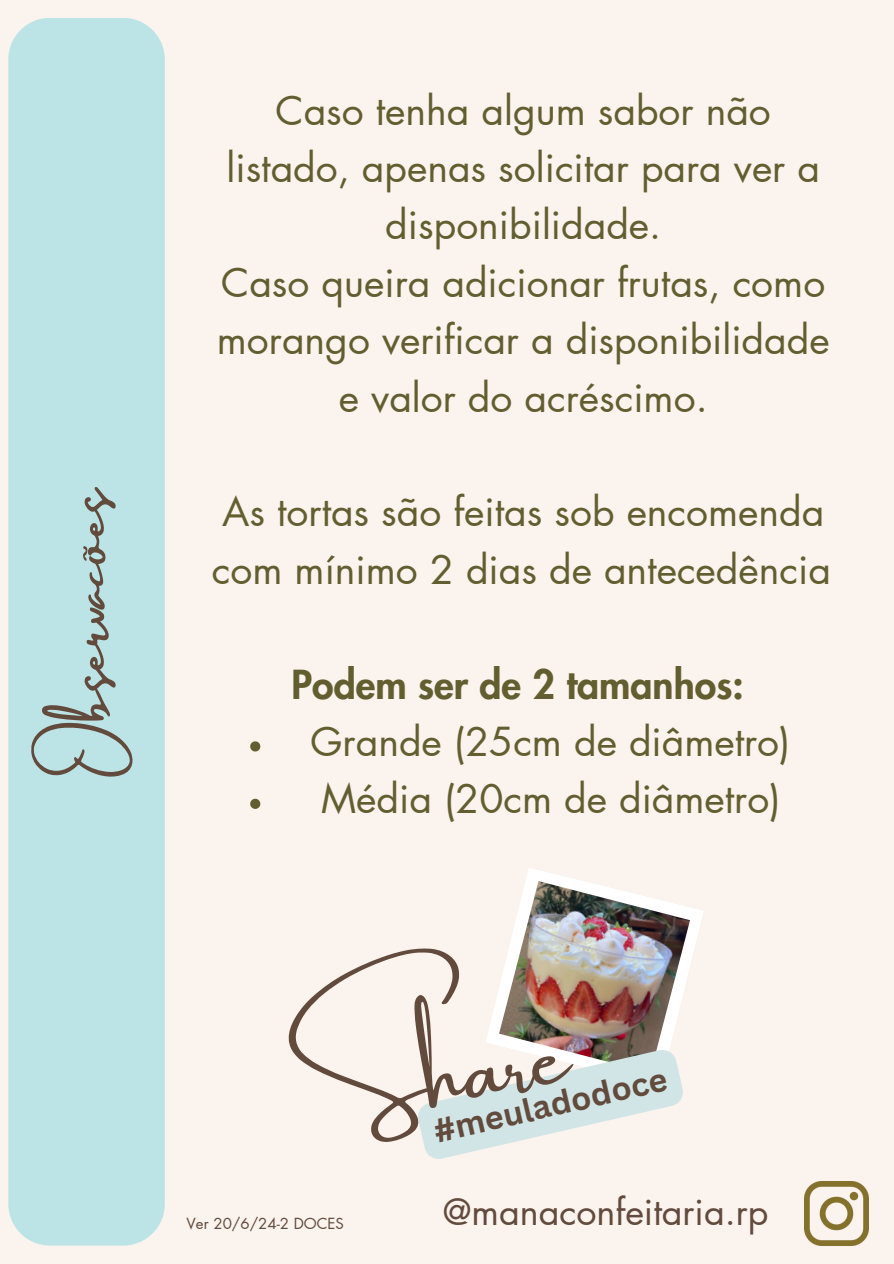
<style>
.page{position:relative;width:894px;height:1264px;background:#fff}
.page>*{position:absolute;margin:0;border:0;box-sizing:border-box;transform-origin:0 0}
.t1{font:82.05px "Amsterdam One";color:#624b3d}
.t2{font:54px "Amsterdam Three";color:#624b3d}
.t3{font:39.15px/57.3px "Futura LT Pro";color:#635e30;text-align:center}
.t4{font:800 39.15px "Futura LT Pro";color:#635e30}
.t5{font:35.85px "Futura LT Pro";color:#624b3d}
.t6{font:700 32.4px "Canva Sans";color:#624b3d}
.t7{font:15px "Futura LT Pro";color:#624b3d}
</style>
<div class="page">
<div style="left:0;top:0;width:893px;height:1263px;background:#faf3ee"></div>
<div style="left:8px;top:18px;width:157px;height:1227px;background:#bce4e6"></div>
<svg style="left:250px;top:741px;width:10px;height:10px"></svg>
<svg style="left:250px;top:798px;width:10px;height:11px"></svg>
<svg style="left:486px;top:868px;width:217px;height:178px"></svg>
<img style="left:499px;top:881px;width:190px;height:166px">
<svg style="left:418px;top:1047px;width:265px;height:112px"></svg>
<img style="left:804px;top:1181px;width:64px;height:64px">
<p class="t2" style="left:58px;top:773px;width:289px;rotate:-90deg">Observações</p>
<h2 class="t3" style="left:217px;top:83px;width:614px">Caso tenha algum sabor não listado, apenas solicitar para ver a disponibilidade.<br>Caso queira adicionar frutas, como morango verificar a disponibilidade e valor do acréscimo.</h2>
<h4 class="t3" style="left:212px;top:485px;width:620px;text-align:left">As tortas são feitas sob encomenda com mínimo 2 dias de antecedência</h4>
<h4 class="t4" style="left:291px;top:666px;width:453px">Podem ser de 2 tamanhos:</h4>
<h3 class="t3" style="left:310px;top:714px;width:481px">Grande (25cm de diâmetro)</h3>
<p class="t3" style="left:321px;top:772px;width:460px">Média (20cm de diâmetro)</p>
<h5 class="t1" style="left:290px;top:1057px;width:277px;rotate:-10deg">Share</h5>
<h1 class="t6" style="left:429px;top:1109px;width:240px;rotate:-13deg">#meuladodoce</h1>
<p class="t7" style="left:186px;top:1216px;width:159px">Ver 20/6/24-2 DOCES</p>
<h4 class="t5" style="left:442px;top:1194px;width:327px">@manaconfeitaria.rp</h4>
</div>
